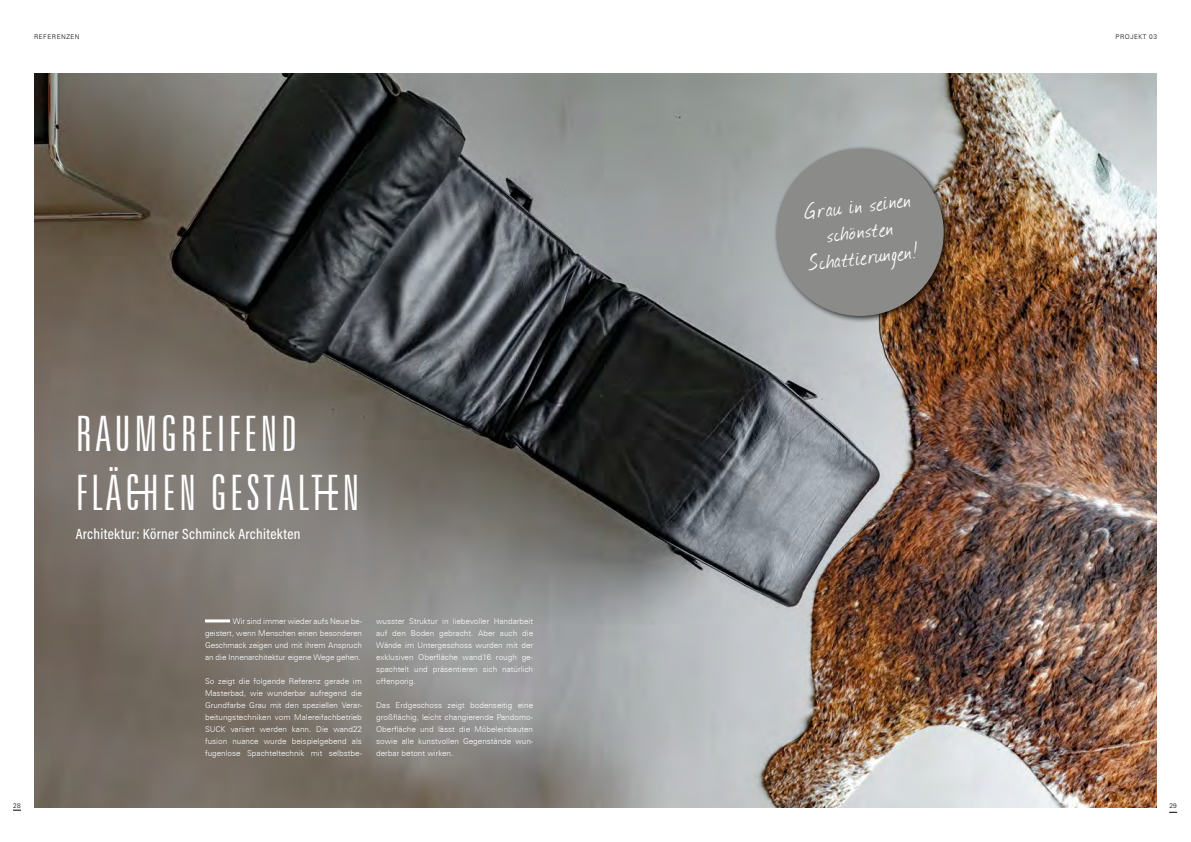
<style>
.page{position:relative;width:1191px;height:842px;background:#fff}
.page>*{position:absolute;margin:0;border:0;box-sizing:border-box;transform-origin:0 0}
.t1{font:300 extra-condensed 49px/58.8px "Zurich BT";letter-spacing:.07em;color:#fff}
.t2{font:26px/26px "Journal";color:#fff;text-align:center}
.t3{font:500 14.9px "Acumin Pro Cond";letter-spacing:.02em;color:#fff}
.t4{font:300 8px/12px "Zurich BT";color:#fff;text-align:justify}
.t5{font:300 6.5px "Zurich BT";letter-spacing:.08em;color:#000}
</style>
<div class="page">
<img style="left:34px;top:74px;width:1123px;height:734px">
<hr style="left:205px;top:619px;width:25px;height:3px;background:#fff">
<svg style="left:130px;top:491px;width:16px;height:2px"></svg>
<hr style="left:317px;top:491px;width:20px;height:2px;background:#fff">
<div style="left:773px;top:145px;width:178px;height:178px;background:#000;opacity:.75"></div>
<div style="left:776px;top:149px;width:167px;height:167px;background:#8b8b89;border-radius:50%"></div>
<p class="t5" style="left:34px;top:33px;width:47px">REFERENZEN</p>
<p class="t5" style="left:1115px;top:33px;width:43px">PROJEKT 03</p>
<h1 class="t1" style="left:76px;top:406px;width:285px">RAUMGREIFEND<br>FLÄCHEN GESTALTEN</h1>
<h3 class="t3" style="left:76px;top:524px;width:226px">Architektur: Körner Schminck Architekten</h3>
<p class="t4" style="left:205px;top:615px;width:158px;text-indent:28px">Wir sind immer wieder aufs Neue be&shy;geistert, wenn Menschen einen besonderen Geschmack zeigen und mit ihrem Anspruch an die Innenarchitektur eigene Wege gehen.</p>
<p class="t4" style="left:205px;top:675px;width:158px">So zeigt die folgende Referenz gerade im Masterbad, wie wunderbar aufregend die Grundfarbe Grau mit den speziellen Verar&shy;beitungstechniken vom Malereifachbetrieb SUCK variiert werden kann. Die wand22 fusion nuance wurde beispielgebend als fugenlose Spachteltechnik mit selbstbe-</p>
<p class="t4" style="left:376px;top:615px;width:158px">wusster Struktur in liebevoller Handarbeit auf den Boden gebracht. Aber auch die Wände im Untergeschoss wurden mit der exklusiven Oberfläche wand16 rough ge&shy;spachtelt und präsentieren sich natürlich offenporig.</p>
<p class="t4" style="left:376px;top:699px;width:158px">Das Erdgeschoss zeigt bodenseitig eine großflächig, leicht changierende Pandomo-Oberfläche und lässt die Möbeleinbauten sowie alle kunstvollen Gegenstände wun&shy;derbar betont wirken.</p>
<h2 class="t2" style="left:801px;top:198px;width:110px;rotate:-7deg">Grau in seinen schönsten<br>Schattierungen!</h2>
<p class="t5" style="left:13px;top:801px;width:9px">28</p>
<p class="t5" style="left:1169px;top:801px;width:9px">29</p>
</div>
